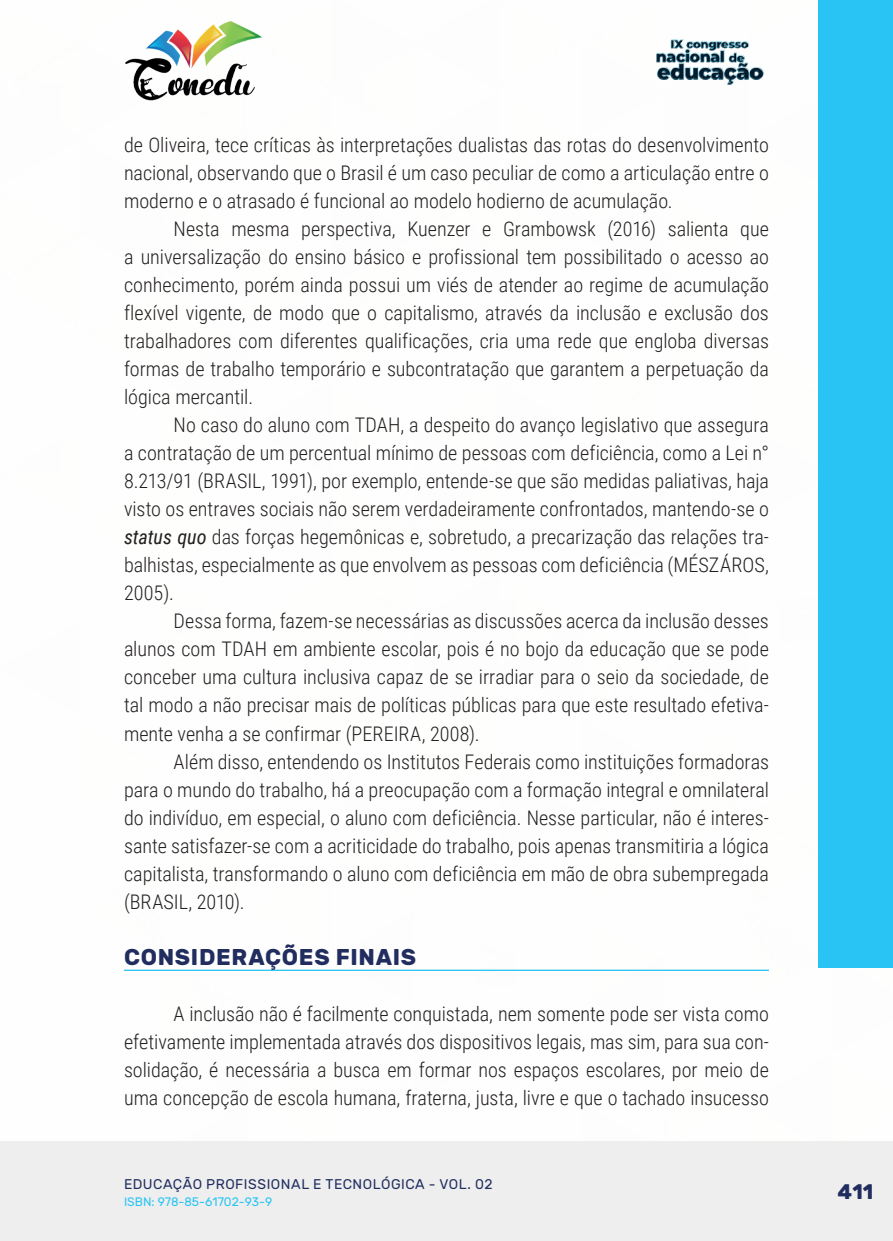
<style>
.page{position:relative;width:893px;height:1241px;background:#fff}
.page>*{position:absolute;margin:0;border:0;box-sizing:border-box;transform-origin:0 0}
._10_SUBTITULO{font:700 22.75px "Rubik";letter-spacing:.03em;color:#202d5e}
.t1{font:700 21px "Rubik";color:#202d5e}
._9_CORPO{font:300 20.12px/28px "Roboto Condensed";color:#231f20;text-align:justify}
.t2{font:14px "Rubik";letter-spacing:.035em;color:#202d5e}
.t3{font:12.25px "Rubik";color:#29c4f3}
.s1{font-weight:400;font-style:italic}
</style>
<div class="page">
<div style="left:0;top:1141px;width:893px;height:99px;background:#eeeeef"></div>
<div style="left:819px;top:0;width:74px;height:967px;background:#29c4f3"></div>
<img style="left:125px;top:20px;width:137px;height:81px">
<img style="left:656px;top:39px;width:108px;height:46px">
<hr style="left:124px;top:969px;width:645px;height:1px;background:#29c4f3">
<p class="_9_CORPO" style="left:124px;top:130px;width:646px">de Oliveira, tece críticas às interpretações dualistas das rotas do desenvolvimento nacional, observando que o Brasil é um caso peculiar de como a articulação entre o moderno e o atrasado é funcional ao modelo hodierno de acumulação.</p>
<p class="_9_CORPO" style="left:124px;top:214px;width:646px;text-indent:50px">Nesta mesma perspectiva, Kuenzer e Grambowsk (2016) salienta que a universalização do ensino básico e profissional tem possibilitado o acesso ao conhecimento, porém ainda possui um viés de atender ao regime de acumulação flexível vigente, de modo que o capitalismo, através da inclusão e exclusão dos trabalhadores com diferentes qualificações, cria uma rede que engloba diversas formas de trabalho temporário e subcontratação que garantem a perpetuação da lógica mercantil.</p>
<p class="_9_CORPO" style="left:124px;top:410px;width:646px;text-indent:50px">No caso do aluno com TDAH, a despeito do avanço legislativo que assegura a contratação de um percentual mínimo de pessoas com deficiência, como a Lei n° 8.213/91 (BRASIL, 1991), por exemplo, entende-se que são medidas paliativas, haja visto os entraves sociais não serem verdadeiramente confrontados, mantendo-se o <span class="s1">status quo</span> das forças hegemônicas e, sobretudo, a precarização das relações tra&shy;balhistas, especialmente as que envolvem as pessoas com deficiência (MÉSZÁROS, 2005).</p>
<p class="_9_CORPO" style="left:124px;top:606px;width:646px;text-indent:50px">Dessa forma, fazem-se necessárias as discussões acerca da inclusão desses alunos com TDAH em ambiente escolar, pois é no bojo da educação que se pode conceber uma cultura inclusiva capaz de se irradiar para o seio da sociedade, de tal modo a não precisar mais de políticas públicas para que este resultado efetiva&shy;mente venha a se confirmar (PEREIRA, 2008).</p>
<p class="_9_CORPO" style="left:124px;top:746px;width:646px;text-indent:50px">Além disso, entendendo os Institutos Federais como instituições formadoras para o mundo do trabalho, há a preocupação com a formação integral e omnilateral do indivíduo, em especial, o aluno com deficiência. Nesse particular, não é interes&shy;sante satisfazer-se com a acriticidade do trabalho, pois apenas transmitiria a lógica capitalista, transformando o aluno com deficiência em mão de obra subempregada (BRASIL, 2010).</p>
<p class="_10_SUBTITULO" style="left:124px;top:943px;width:294px">CONSIDERAÇÕES FINAIS</p>
<p class="_9_CORPO" style="left:124px;top:998px;width:646px;text-indent:50px">A inclusão não é facilmente conquistada, nem somente pode ser vista como efetivamente implementada através dos dispositivos legais, mas sim, para sua con&shy;solidação, é necessária a busca em formar nos espaços escolares, por meio de uma concepção de escola humana, fraterna, justa, livre e que o tachado insucesso</p>
<p class="t2" style="left:124px;top:1175px;width:370px">EDUCAÇÃO PROFISSIONAL E TECNOLÓGICA - VOL. 02</p>
<p class="t3" style="left:124px;top:1194px;width:150px">ISBN: 978-85-61702-93-9</p>
<p class="t1" style="left:837px;top:1179px;width:37px">411</p>
</div>
